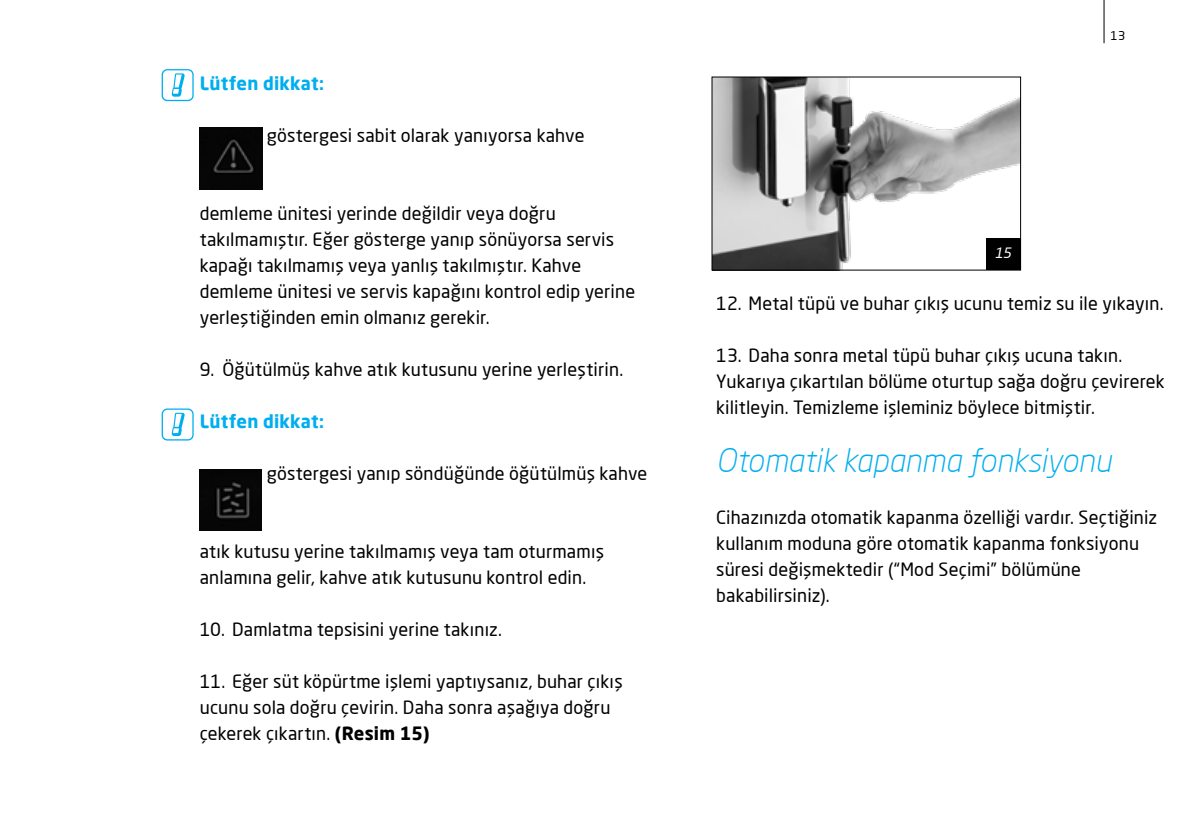
<style>
.page{position:relative;width:1191px;height:840px;background:#fff}
.page>*{position:absolute;margin:0;border:0;box-sizing:border-box;transform-origin:0 0}
.t1{font:italic 300 32px "Neo Sans Pro";color:#00aeef}
.t2{font:18px/26px "Neo Sans Pro";letter-spacing:.01em;color:#000}
.t3{font:700 18px "Neo Sans Pro";letter-spacing:.015em;color:#00aeef}
.t4{font:italic 14px "Neo Sans Pro";color:#fff}
.t5{font:12px "Neo Sans Pro";color:#000}
.s1{font-weight:700}
</style>
<div class="page">
<hr style="left:1103px;top:0;width:1px;height:43px;background:#000">
<img style="left:713px;top:79px;width:305px;height:189px">
<img style="left:200px;top:127px;width:62px;height:63px">
<img style="left:200px;top:469px;width:62px;height:61px">
<div style="left:711px;top:77px;width:309px;height:193px;border:1px solid #000"></div>
<div style="left:985px;top:238px;width:35px;height:32px;background:#000"></div>
<svg style="left:162px;top:69px;width:32px;height:32px"></svg>
<svg style="left:162px;top:408px;width:32px;height:32px"></svg>
<p class="t3" style="left:200px;top:71px;width:126px">Lütfen dikkat:</p>
<p class="t2" style="left:267px;top:122px;width:319px">göstergesi sabit olarak yanıyorsa kahve</p>
<p class="t2" style="left:200px;top:200px;width:437px">demleme ünitesi yerinde değildir veya doğru takılmamıştır. Eğer gösterge yanıp sönüyorsa servis kapağı takılmamış veya yanlış takılmıştır. Kahve demleme ünitesi ve servis kapağını kontrol edip yerine yerleştiğinden emin olmanız gerekir.</p>
<p class="t2" style="left:200px;top:356px;width:425px">9. Öğütülmüş kahve atık kutusunu yerine yerleştirin.</p>
<p class="t3" style="left:200px;top:409px;width:126px">Lütfen dikkat:</p>
<p class="t2" style="left:267px;top:460px;width:382px">göstergesi yanıp söndüğünde öğütülmüş kahve</p>
<p class="t2" style="left:200px;top:538px;width:406px">atık kutusu yerine takılmamış veya tam oturmamış anlamına gelir, kahve atık kutusunu kontrol edin.</p>
<p class="t2" style="left:200px;top:616px;width:304px">10. Damlatma tepsisini yerine takınız.</p>
<p class="t2" style="left:200px;top:668px;width:424px">11. Eğer süt köpürtme işlemi yaptıysanız, buhar çıkış ucunu sola doğru çevirin. Daha sonra aşağıya doğru çekerek çıkartın. <span class="s1">(Resim 15)</span></p>
<p class="t4" style="left:994px;top:244px;width:18px">15</p>
<p class="t5" style="left:1110px;top:28px;width:16px">13</p>
<p class="t2" style="left:716px;top:290px;width:449px">12. Metal tüpü ve buhar çıkış ucunu temiz su ile yıkayın.</p>
<p class="t2" style="left:716px;top:342px;width:450px">13. Daha sonra metal tüpü buhar çıkış ucuna takın.<br>Yukarıya çıkartılan bölüme oturtup sağa doğru çevirerek kilitleyin. Temizleme işleminiz böylece bitmiştir.</p>
<h1 class="t1" style="left:716px;top:441px;width:397px">Otomatik kapanma fonksiyonu</h1>
<p class="t2" style="left:716px;top:504px;width:442px">Cihazınızda otomatik kapanma özelliği vardır. Seçtiğiniz kullanım moduna göre otomatik kapanma fonksiyonu süresi değişmektedir (“Mod Seçimi” bölümüne bakabilirsiniz).</p>
</div>
